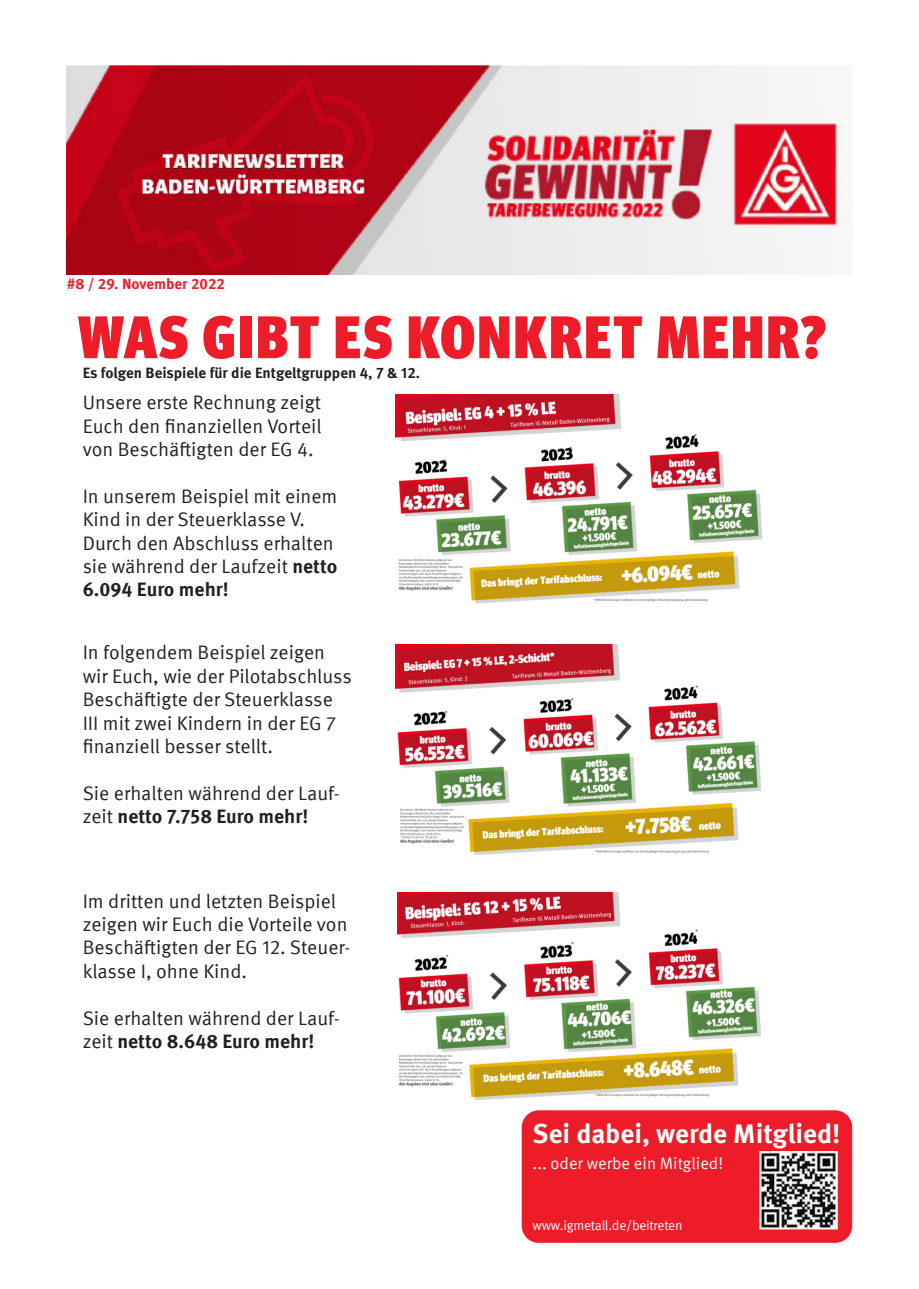
<style>
.page{position:relative;width:919px;height:1289px;background:#fff}
.page>*{position:absolute;margin:0;border:0;box-sizing:border-box;transform-origin:0 0}
.Überschrift{font:900 condensed 60px "Meta Head IGM";letter-spacing:.04em;color:#ee1c28}
.t1{font:700 27px "Meta IGM";color:#fff}
.t2{font:19.5px/23.4px "Meta IGM";color:#231f20}
.t3{font:16.5px "Meta IGM";color:#fff}
.t4{font:700 15px "Meta IGM";color:#231f20}
.t5{font:700 15px "Meta IGM";color:#ee1c28}
.t6{font:13.5px "Meta IGM";letter-spacing:-.02em;color:#fff}
.s1{font-weight:700}
</style>
<div class="page">
<img style="left:67px;top:66px;width:780px;height:208px">
<div style="left:521px;top:1110px;width:331px;height:132px;background:#ee1c28;border-radius:17px"></div>
<img style="left:759px;top:1151px;width:78px;height:78px">
<img style="left:395px;top:394px;width:368px;height:210px">
<img style="left:395px;top:644px;width:367px;height:211px">
<img style="left:397px;top:892px;width:364px;height:207px">
<p class="t5" style="left:67px;top:272px;width:160px">#8 / 29. November 2022</p>
<p class="Überschrift" style="left:78px;top:289px;width:749px">WAS GIBT ES KONKRET MEHR?</p>
<p class="t4" style="left:83px;top:361px;width:339px">Es folgen Beispiele für die Entgeltgruppen 4, 7 &amp; 12.</p>
<p class="t2" style="left:83px;top:389px;width:240px;text-align:justify">Unsere erste Rechnung zeigt Euch den finanziellen Vorteil von Beschäftigten der EG 4.</p>
<p class="t2" style="left:83px;top:483px;width:256px">In unserem Beispiel mit einem<br>Kind in der Steuerklasse V.<br>Durch den Abschluss erhalten sie während der Laufzeit <span class="s1">netto<br>6.094 Euro mehr!</span></p>
<p class="t2" style="left:83px;top:639px;width:270px">In folgendem Beispiel zeigen wir Euch, wie der Pilotabschluss<br>Beschäftigte der Steuerklasse<br>III mit zwei Kindern in der EG 7 finanziell besser stellt.</p>
<p class="t2" style="left:83px;top:780px;width:259px">Sie erhalten während der Lauf&shy;zeit <span class="s1">netto 7.758 Euro mehr!</span></p>
<p class="t2" style="left:83px;top:887px;width:269px">Im dritten und letzten Beispiel zeigen wir Euch die Vorteile von<br>Beschäftigten der EG 12. Steuer&shy;klasse I, ohne Kind.</p>
<p class="t2" style="left:83px;top:1004px;width:259px">Sie erhalten während der Lauf&shy;zeit <span class="s1">netto 8.648 Euro mehr!</span></p>
<p class="t1" style="left:532px;top:1112px;width:309px">Sei dabei, werde Mitglied!</p>
<p class="t3" style="left:532px;top:1151px;width:192px">... oder werbe ein Mitglied!</p>
<p class="t6" style="left:532px;top:1214px;width:151px">www.igmetall.de/beitreten</p>
</div>
